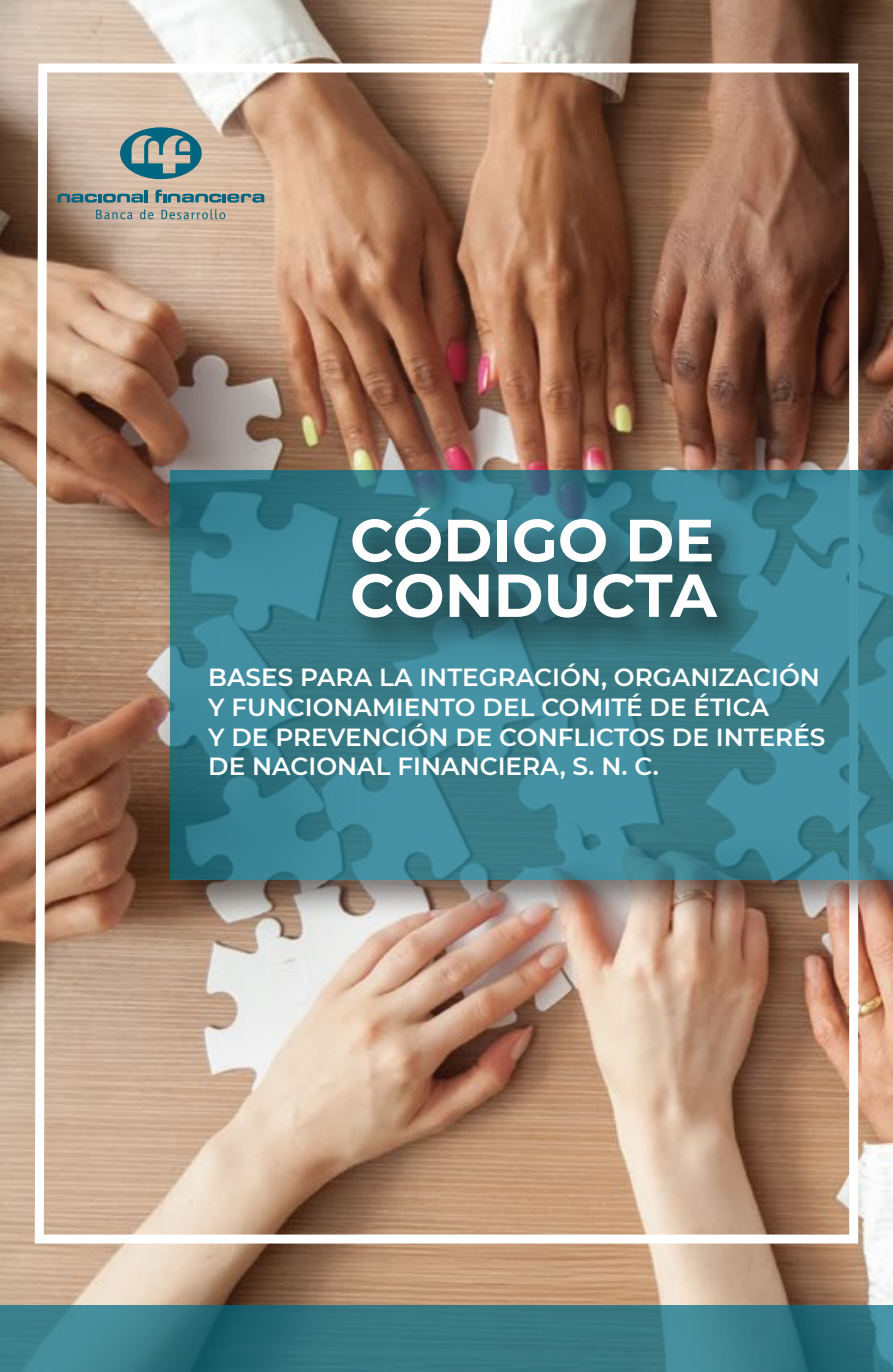
<style>
.page{position:relative;width:893px;height:1372px;background:#fff}
.page>*{position:absolute;margin:0;border:0;box-sizing:border-box;transform-origin:0 0}
.t1{font:700 60.52px "Montserrat";color:#fff}
.t2{font:700 59.62px "Montserrat";color:#fff}
.t3{font:600 24.75px/29.7px "Montserrat";color:#fff}
</style>
<div class="page">
<img style="left:0;top:0;width:893px;height:1305px">
<svg style="left:0;top:1305px;width:893px;height:66px;background:#347783"></svg>
<img style="left:30px;top:59px;width:833px;height:1188px">
<svg style="left:57px;top:190px;width:91px;height:12px"></svg>
<svg style="left:156px;top:190px;width:108px;height:12px"></svg>
<svg style="left:120px;top:127px;width:82px;height:52px;background:#729495"></svg>
<svg style="left:96px;top:210px;width:36px;height:9px"></svg>
<svg style="left:140px;top:209px;width:13px;height:10px"></svg>
<svg style="left:161px;top:209px;width:64px;height:10px"></svg>
<img style="left:152px;top:452px;width:741px;height:477px">
<svg style="left:170px;top:471px;width:723px;height:408px;background:#3b8292"></svg>
<img style="left:332px;top:489px;width:435px;height:194px">
<h2 class="t2" style="left:350px;top:497px;width:366px">CÓDIGO DE</h2>
<h1 class="t1" style="left:350px;top:551px;width:368px">CONDUCTA</h1>
<p class="t3" style="left:208px;top:661px;width:619px">BASES PARA LA INTEGRACIÓN, ORGANIZACIÓN Y FUNCIONAMIENTO DEL COMITÉ DE ÉTICA<br>Y DE PREVENCIÓN DE CONFLICTOS DE INTERÉS DE NACIONAL FINANCIERA, S. N. C.</p>
</div>
